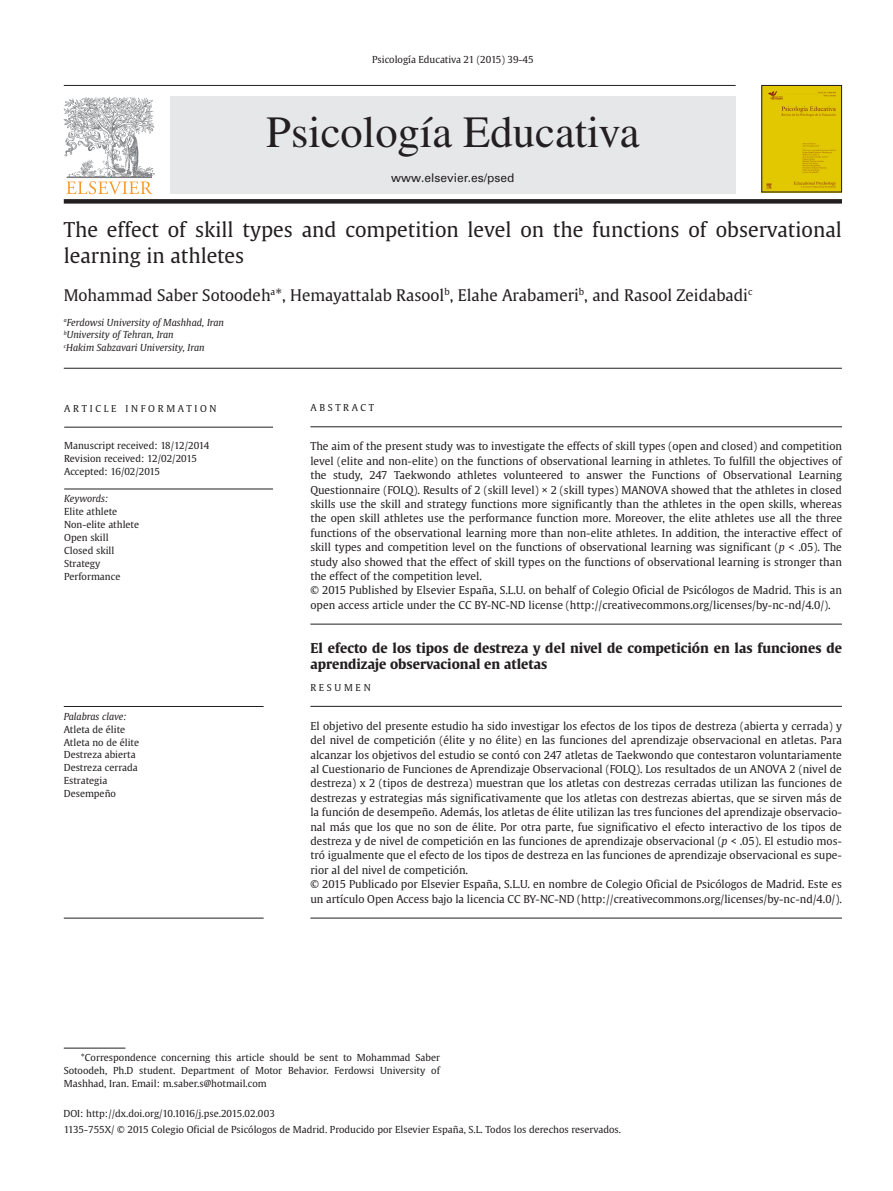
<style>
.page{position:relative;width:893px;height:1191px;background:#fff}
.page>*{position:absolute;margin:0;border:0;box-sizing:border-box;transform-origin:0 0}
.t1{font:44.55px "Times LT Std";color:#231f20}
._02_titular{font:20.25px/26px "Gulliver";color:#231f20}
._03_autores{font:15.9px "Gulliver";color:#231f20}
._17_tit_ingles_abstr{font:700 13.5px/15.8px "Gulliver";color:#231f20}
.t2{font:12px "Univers LT Std";color:#231f20}
._15_txt_resumen{font:10.8px/14.4px "Gulliver";color:#231f20;text-align:justify}
._19_text_abstract{font:10.8px/14.4px "Gulliver";color:#231f20;text-align:justify}
._16_copy_elsevier{font:10.8px/14.4px "Gulliver";color:#231f20}
._12_tit_corresponden{font:9.6px/12.9px "Gulliver";color:#231f20;text-align:justify}
._09_txt_palabras_cla{font:9.6px "Gulliver";color:#231f20}
._04_centro{font:italic 9.6px/12.9px "Gulliver";color:#231f20}
._11_txt_keywords{font:9.6px "Gulliver";color:#231f20}
._10_tit_keywords{font:italic 9.6px "Gulliver";color:#231f20}
._14_tit_resumen{font:9.45px "Gulliver";letter-spacing:.285em;color:#231f20}
._18_tit_abstract{font:9.45px "Gulliver";letter-spacing:.285em;color:#231f20}
.s1{font-style:italic}
</style>
<div class="page">
<hr style="left:64px;top:85px;width:672px;height:1px;background:#231f20">
<div style="left:64px;top:199px;width:778px;height:5px;background:#231f20"></div>
<div style="left:170px;top:96px;width:566px;height:98px;background:#e6e7e9"></div>
<svg style="left:63px;top:96px;width:92px;height:98px"></svg>
<img style="left:763px;top:87px;width:77px;height:103px">
<div style="left:761px;top:85px;width:81px;height:107px;border:1px solid #231f20"></div>
<hr style="left:64px;top:1047px;width:61px;height:1px;background:#231f20">
<hr style="left:64px;top:368px;width:778px;height:1px;background:#231f20">
<hr style="left:310px;top:426px;width:532px;height:1px;background:#231f20">
<hr style="left:310px;top:624px;width:532px;height:1px;background:#231f20">
<hr style="left:310px;top:706px;width:532px;height:1px;background:#231f20">
<hr style="left:64px;top:917px;width:200px;height:1px;background:#231f20">
<hr style="left:310px;top:917px;width:532px;height:1px;background:#231f20">
<hr style="left:64px;top:488px;width:209px;height:1px;background:#231f20">
<hr style="left:64px;top:706px;width:200px;height:1px;background:#231f20">
<hr style="left:64px;top:427px;width:209px;height:1px;background:#231f20">
<p class="_12_tit_corresponden" style="left:372px;top:53px;width:163px">Psicología Educativa 21 (2015) 39-45</p>
<h1 class="t1" style="left:266px;top:107px;width:375px">Psicología Educativa</h1>
<p class="t2" style="left:391px;top:171px;width:125px">www.elsevier.es/psed</p>
<p class="_02_titular" style="left:64px;top:217px;width:780px">The effect of skill types and competition level on the functions of observational learning in athletes</p>
<p class="_03_autores" style="left:64px;top:285px;width:690px">Mohammad Saber Sotoodeh<sup>a</sup>*, Hemayattalab Rasool<sup>b</sup>, Elahe Arabameri<sup>b</sup>, and Rasool Zeidabadi<sup>c</sup></p>
<p class="_04_centro" style="left:64px;top:315px;width:162px"><sup>a</sup>Ferdowsi University of Mashhad, Iran <sup>b</sup>University of Tehran, Iran<br><sup>c</sup>Hakim Sabzavari University, Iran</p>
<p class="_14_tit_resumen" style="left:64px;top:402px;width:154px">ARTICLE INFORMATION</p>
<p class="_09_txt_palabras_cla" style="left:64px;top:440px;width:147px">Manuscript received: 18/12/2014</p>
<p class="_09_txt_palabras_cla" style="left:64px;top:452px;width:134px">Revision received: 12/02/2015</p>
<p class="_09_txt_palabras_cla" style="left:64px;top:465px;width:97px">Accepted: 16/02/2015</p>
<p class="_10_tit_keywords" style="left:64px;top:493px;width:45px">Keywords:</p>
<p class="_11_txt_keywords" style="left:64px;top:506px;width:55px">Elite athlete</p>
<p class="_11_txt_keywords" style="left:64px;top:518px;width:76px">Non-elite athlete</p>
<p class="_11_txt_keywords" style="left:64px;top:531px;width:46px">Open skill</p>
<p class="_11_txt_keywords" style="left:64px;top:544px;width:52px">Closed skill</p>
<p class="_11_txt_keywords" style="left:64px;top:557px;width:38px">Strategy</p>
<p class="_11_txt_keywords" style="left:64px;top:570px;width:58px">Performance</p>
<p class="_10_tit_keywords" style="left:64px;top:710px;width:64px">Palabras clave:</p>
<p class="_09_txt_palabras_cla" style="left:64px;top:723px;width:63px">Atleta de élite</p>
<p class="_09_txt_palabras_cla" style="left:64px;top:736px;width:77px">Atleta no de élite</p>
<p class="_09_txt_palabras_cla" style="left:64px;top:749px;width:73px">Destreza abierta</p>
<p class="_09_txt_palabras_cla" style="left:64px;top:762px;width:76px">Destreza cerrada</p>
<p class="_09_txt_palabras_cla" style="left:64px;top:775px;width:45px">Estrategia</p>
<p class="_09_txt_palabras_cla" style="left:64px;top:787px;width:54px">Desempeño</p>
<p class="_18_tit_abstract" style="left:310px;top:402px;width:65px">ABSTRACT</p>
<p class="_19_text_abstract" style="left:310px;top:439px;width:533px">The aim of the present study was to investigate the effects of skill types (open and closed) and competition level (elite and non-elite) on the functions of observational learning in athletes. To fulfill the objectives of the study, 247 Taekwondo athletes volunteered to answer the Functions of Observational Learning Questionnaire (FOLQ). Results of 2 (skill level) × 2 (skill types) MANOVA showed that the athletes in closed skills use the skill and strategy functions more significantly than the athletes in the open skills, whereas the open skill athletes use the performance function more. Moreover, the elite athletes use all the three functions of the observational learning more than non-elite athletes. In addition, the interactive effect of skill types and competition level on the functions of observational learning was significant (<span class="s1">p</span> &lt; .05). The study also showed that the effect of skill types on the functions of observational learning is stronger than the effect of the competition level.</p>
<p class="_16_copy_elsevier" style="left:310px;top:583px;width:533px">© 2015 Published by Elsevier España, S.L.U. on behalf of Colegio Oficial de Psicólogos de Madrid. This is an open access article under the CC BY-NC-ND license (http://creativecommons.org/licenses/by-nc-nd/4.0/).</p>
<p class="_17_tit_ingles_abstr" style="left:310px;top:640px;width:533px">El efecto de los tipos de destreza y del nivel de competición en las funciones de aprendizaje observacional en atletas</p>
<p class="_18_tit_abstract" style="left:310px;top:681px;width:62px">RESUMEN</p>
<p class="_15_txt_resumen" style="left:310px;top:718px;width:533px">El objetivo del presente estudio ha sido investigar los efectos de los tipos de destreza (abierta y cerrada) y del nivel de competición (élite y no élite) en las funciones del aprendizaje observacional en atletas. Para alcanzar los objetivos del estudio se contó con 247 atletas de Taekwondo que contestaron voluntariamente al Cuestionario de Funciones de Aprendizaje Observacional (FOLQ). Los resultados de un ANOVA 2 (nivel de destreza) x 2 (tipos de destreza) muestran que los atletas con destrezas cerradas utilizan las funciones de destrezas y estrategias más significativamente que los atletas con destrezas abiertas, que se sirven más de la función de desempeño. Además, los atletas de élite utilizan las tres funciones del aprendizaje observacio&shy;nal más que los que no son de élite. Por otra parte, fue significativo el efecto interactivo de los tipos de destreza y de nivel de competición en las funciones de aprendizaje observacional (<span class="s1">p</span> &lt; .05). El estudio mos&shy;tró igualmente que el efecto de los tipos de destreza en las funciones de aprendizaje observacional es supe&shy;rior al del nivel de competición.</p>
<p class="_16_copy_elsevier" style="left:310px;top:877px;width:533px">© 2015 Publicado por Elsevier España, S.L.U. en nombre de Colegio Oficial de Psicólogos de Madrid. Este es un artículo Open Access bajo la licencia CC BY-NC-ND (http://creativecommons.org/licenses/by-nc-nd/4.0/).</p>
<p class="_12_tit_corresponden" style="left:64px;top:1051px;width:378px;text-indent:17px">*Correspondence concerning this article should be sent to Mohammad Saber Sotoodeh, Ph.D student. Department of Motor Behavior. Ferdowsi University of Mashhad, Iran. Email: m.saber.s@hotmail.com</p>
<p class="_09_txt_palabras_cla" style="left:63px;top:1107px;width:213px">DOI: http://dx.doi.org/10.1016/j.pse.2015.02.003</p>
<p class="_12_tit_corresponden" style="left:64px;top:1122px;width:559px">1135-755X/ © 2015 Colegio Oficial de Psicólogos de Madrid. Producido por Elsevier España, S.L. Todos los derechos reservados.</p>
</div>
